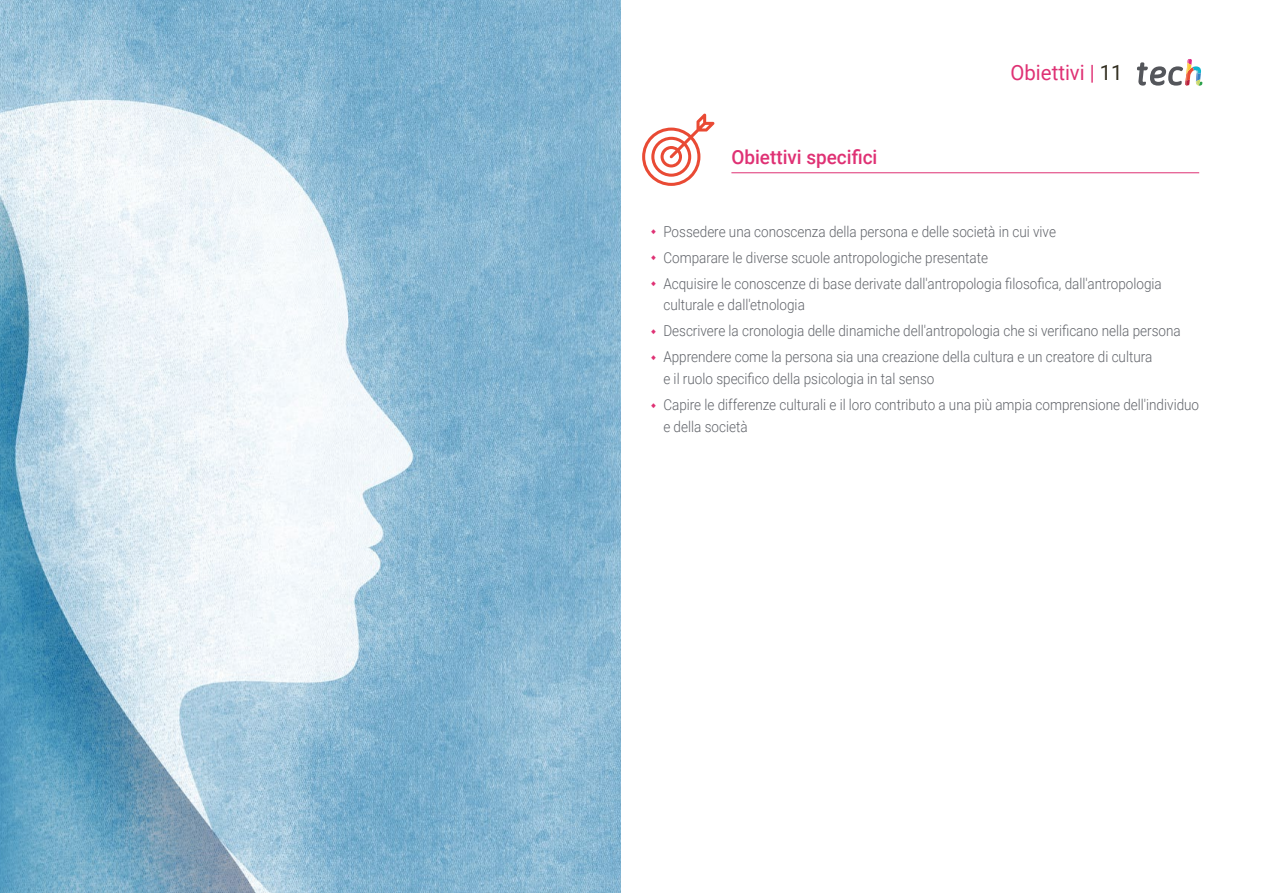
<style>
.page{position:relative;width:1263px;height:893px;background:#fff}
.page>*{position:absolute;margin:0;border:0;box-sizing:border-box;transform-origin:0 0}
.t1{font:21px "Roboto";color:#df3174}
.t2{font:500 19.5px "Roboto";color:#df3174}
.t3{font:300 15px/26px "Roboto";color:#61646a;scale:.9 1}
.s1{color:#312e20}
</style>
<div class="page">
<hr style="left:731px;top:172px;width:468px;height:1px;background:#df3174">
<svg style="left:642px;top:113px;width:72px;height:73px"></svg>
<img style="left:0;top:0;width:621px;height:893px">
<svg style="left:1137px;top:59px;width:65px;height:27px"></svg>
<h2 class="t2" style="left:731px;top:144px;width:147px">Obiettivi specifici</h2>
<h1 class="t1" style="left:1010px;top:57px;width:114px">Obiettivi | <span class="s1">11</span></h1>
<p class="t3" style="left:663px;top:218px;width:555px">Possedere una conoscenza della persona e delle società in cui vive<br>Comparare le diverse scuole antropologiche presentate<br>Acquisire le conoscenze di base derivate dall'antropologia filosofica, dall'antropologia</p>
<p class="t3" style="left:663px;top:292px;width:576px">culturale e dall'etnologia<br>Descrivere la cronologia delle dinamiche dell'antropologia che si verificano nella persona<br>Apprendere come la persona sia una creazione della cultura e un creatore di cultura</p>
<p class="t3" style="left:663px;top:365px;width:597px">e il ruolo specifico della psicologia in tal senso<br>Capire le differenze culturali e il loro contributo a una più ampia comprensione dell'individuo</p>
<p class="t3" style="left:663px;top:413px;width:95px">e della società</p>
</div>
